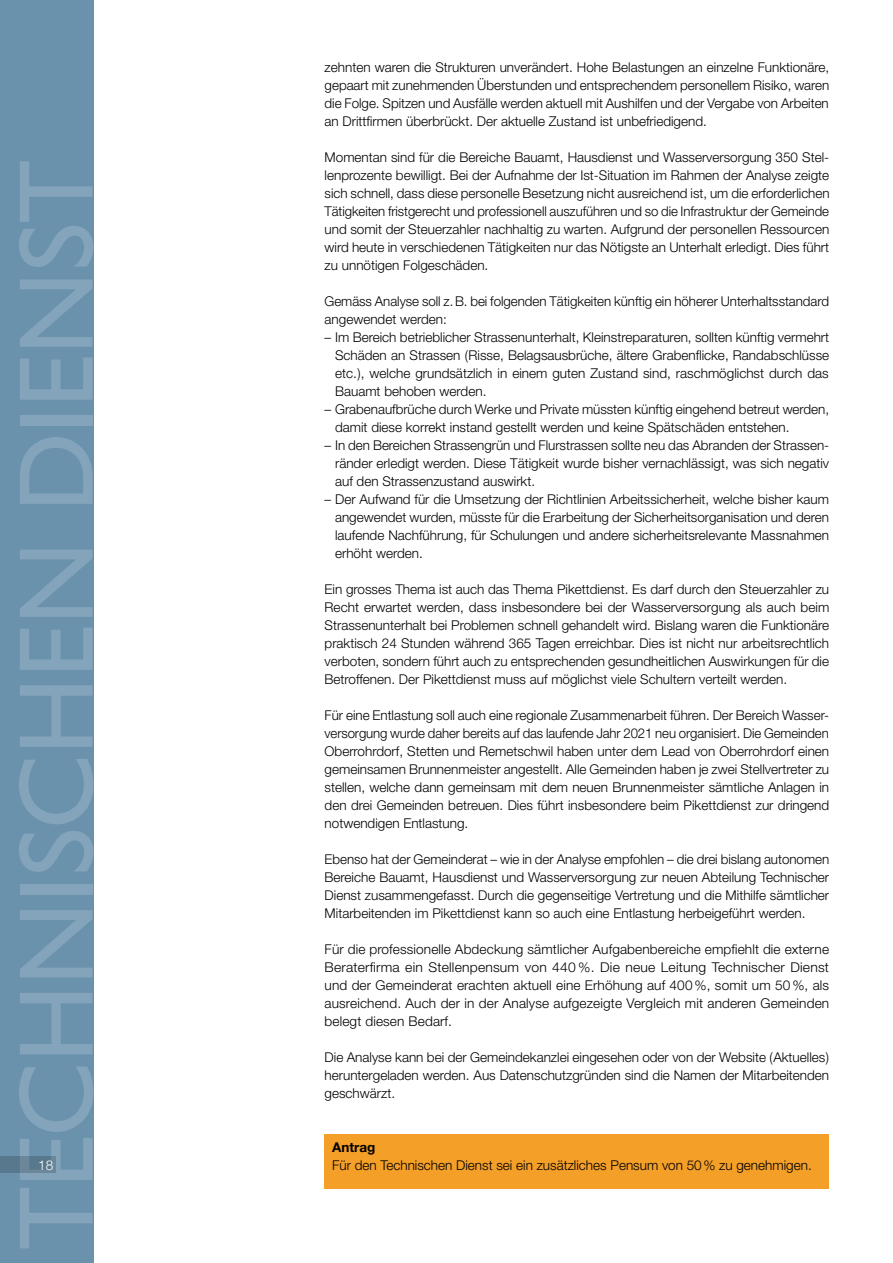
<style>
.page{position:relative;width:893px;height:1263px;background:#fff}
.page>*{position:absolute;margin:0;border:0;box-sizing:border-box;transform-origin:0 0}
.t1{font:106.5px "Gill Sans";letter-spacing:-.005em;color:#83a4bb}
.t2{font:300 13.5px/18px "Helvetica Neue";color:#000;text-align:justify}
.t3{font:700 13.5px "Helvetica Neue";color:#000}
.t4{font:300 13.5px "Helvetica Neue";color:#fff}
</style>
<div class="page">
<div style="left:0;top:0;width:94px;height:1263px;background:#6b92ac"></div>
<div style="left:0;top:1156px;width:56px;height:17px;background:#58788d"></div>
<div style="left:325px;top:1134px;width:504px;height:54px;background:#f49f28"></div>
<h1 class="t1" style="left:-5px;top:1250px;width:1092px;rotate:-90deg">TECHNISCHEN DIENST</h1>
<p class="t4" style="left:38px;top:1157px;width:17px">18</p>
<p class="t2" style="left:325px;top:58px;width:506px">zehnten waren die Strukturen unverändert. Hohe Belastungen an einzelne Funktionäre, gepaart mit zunehmenden Überstunden und entsprechendem personellem Risiko, waren die Folge. Spitzen und Ausfälle werden aktuell mit Aushilfen und der Vergabe von Arbeiten an Drittfirmen überbrückt. Der aktuelle Zustand ist unbefriedigend.</p>
<p class="t2" style="left:325px;top:148px;width:506px">Momentan sind für die Bereiche Bauamt, Hausdienst und Wasserversorgung 350 Stel&shy;lenprozente bewilligt. Bei der Aufnahme der Ist-Situation im Rahmen der Analyse zeigte sich schnell, dass diese personelle Besetzung nicht ausreichend ist, um die erforderlichen Tätigkeiten fristgerecht und professionell auszuführen und so die Infrastruktur der Gemeinde und somit der Steuerzahler nachhaltig zu warten. Aufgrund der personellen Ressourcen wird heute in verschiedenen Tätigkeiten nur das Nötigste an Unterhalt erledigt. Dies führt zu unnötigen Folgeschäden.</p>
<p class="t2" style="left:325px;top:292px;width:506px">Gemäss Analyse soll z.B. bei folgenden Tätigkeiten künftig ein höherer Unterhaltsstandard angewendet werden:</p>
<p class="t2" style="left:335px;top:328px;width:496px;text-indent:-11px">– Im Bereich betrieblicher Strassenunterhalt, Kleinstreparaturen, sollten künftig vermehrt Schäden an Strassen (Risse, Belagsausbrüche, ältere Grabenflicke, Randabschlüsse etc.), welche grundsätzlich in einem guten Zustand sind, raschmöglichst durch das Bauamt behoben werden.</p>
<p class="t2" style="left:335px;top:400px;width:496px;text-indent:-11px">– Grabenaufbrüche durch Werke und Private müssten künftig eingehend betreut werden, damit diese korrekt instand gestellt werden und keine Spätschäden entstehen.</p>
<p class="t2" style="left:335px;top:436px;width:496px;text-indent:-11px">– In den Bereichen Strassengrün und Flurstrassen sollte neu das Abranden der Strassen&shy;ränder erledigt werden. Diese Tätigkeit wurde bisher vernachlässigt, was sich negativ auf den Strassenzustand auswirkt.</p>
<p class="t2" style="left:335px;top:490px;width:496px;text-indent:-11px">– Der Aufwand für die Umsetzung der Richtlinien Arbeitssicherheit, welche bisher kaum angewendet wurden, müsste für die Erarbeitung der Sicherheitsorganisation und deren laufende Nachführung, für Schulungen und andere sicherheitsrelevante Massnahmen erhöht werden.</p>
<p class="t2" style="left:325px;top:580px;width:506px">Ein grosses Thema ist auch das Thema Pikettdienst. Es darf durch den Steuerzahler zu Recht erwartet werden, dass insbesondere bei der Wasserversorgung als auch beim Strassenunterhalt bei Problemen schnell gehandelt wird. Bislang waren die Funktionäre praktisch 24 Stunden während 365 Tagen erreichbar. Dies ist nicht nur arbeitsrechtlich verboten, sondern führt auch zu entsprechenden gesundheitlichen Auswirkungen für die Betroffenen. Der Pikettdienst muss auf möglichst viele Schultern verteilt werden.</p>
<p class="t2" style="left:325px;top:706px;width:506px">Für eine Entlastung soll auch eine regionale Zusammenarbeit führen. Der Bereich Wasser&shy;versorgung wurde daher bereits auf das laufende Jahr 2021 neu organisiert. Die Gemeinden Oberrohrdorf, Stetten und Remetschwil haben unter dem Lead von Oberrohrdorf einen gemeinsamen Brunnenmeister angestellt. Alle Gemeinden haben je zwei Stellvertreter zu stellen, welche dann gemeinsam mit dem neuen Brunnenmeister sämtliche Anlagen in den drei Gemeinden betreuen. Dies führt insbesondere beim Pikettdienst zur dringend notwendigen Entlastung.</p>
<p class="t2" style="left:325px;top:850px;width:506px">Ebenso hat der Gemeinderat – wie in der Analyse empfohlen – die drei bislang autonomen Bereiche Bauamt, Hausdienst und Wasserversorgung zur neuen Abteilung Technischer Dienst zusammengefasst. Durch die gegenseitige Vertretung und die Mithilfe sämtlicher Mitarbeitenden im Pikettdienst kann so auch eine Entlastung herbeigeführt werden.</p>
<p class="t2" style="left:325px;top:940px;width:506px">Für die professionelle Abdeckung sämtlicher Aufgabenbereiche empfiehlt die externe Beraterfirma ein Stellenpensum von 440 %. Die neue Leitung Technischer Dienst und der Gemeinderat erachten aktuell eine Erhöhung auf 400%, somit um 50%, als ausreichend. Auch der in der Analyse aufgezeigte Vergleich mit anderen Gemeinden belegt diesen Bedarf.</p>
<p class="t2" style="left:325px;top:1048px;width:506px">Die Analyse kann bei der Gemeindekanzlei eingesehen oder von der Website (Aktuelles) heruntergeladen werden. Aus Datenschutzgründen sind die Namen der Mitarbeitenden geschwärzt.</p>
<p class="t3" style="left:332px;top:1139px;width:45px">Antrag</p>
<p class="t2" style="left:332px;top:1156px;width:481px">Für den Technischen Dienst sei ein zusätzliches Pensum von 50% zu genehmigen.</p>
</div>
